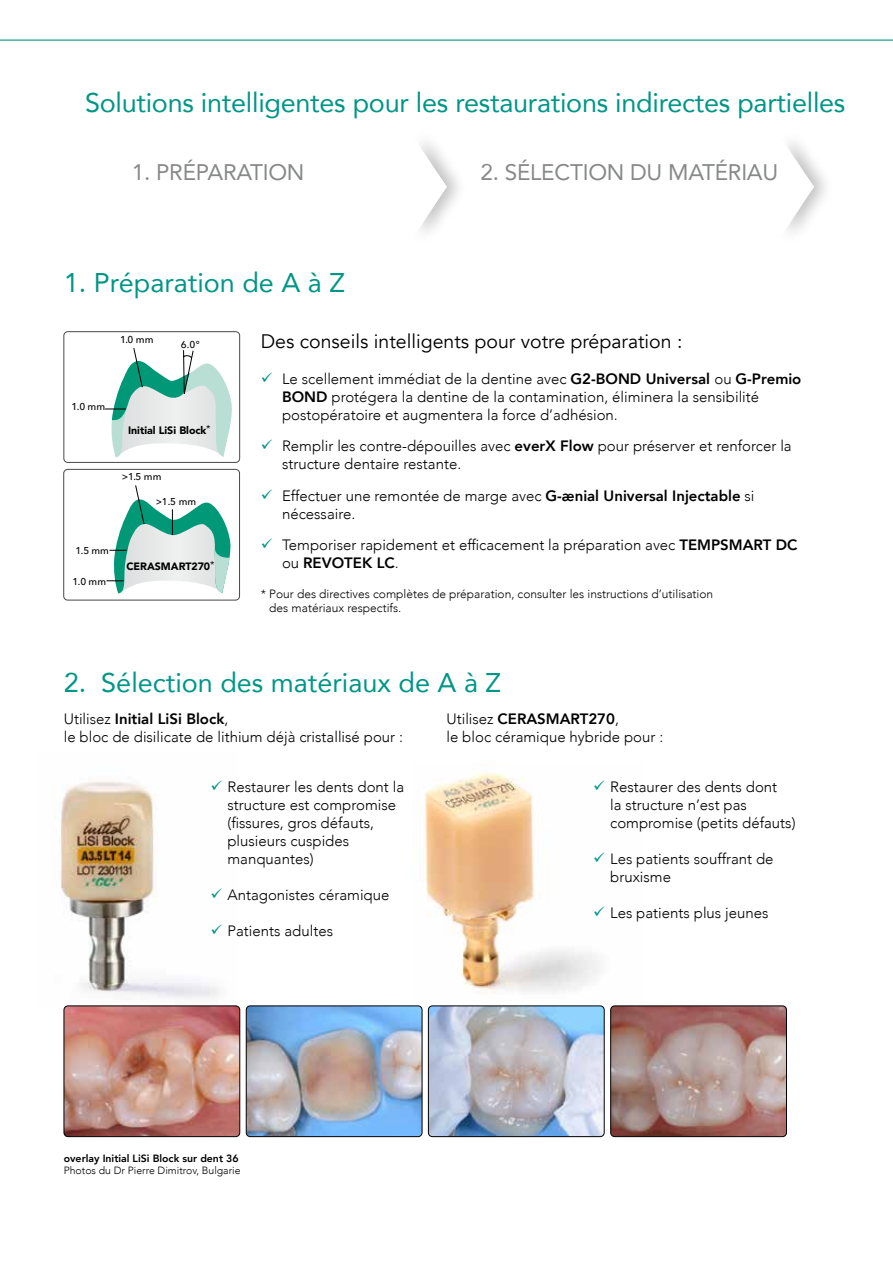
<style>
.page{position:relative;width:893px;height:1263px;background:#fff}
.page>*{position:absolute;margin:0;border:0;box-sizing:border-box;transform-origin:0 0}
.t1{font:27px "Avenir";letter-spacing:-.01em;color:#009686}
.t2{font:22.5px "Avenir";letter-spacing:-.01em;color:#878988}
.t3{font:19.5px "Avenir";color:#000}
.t4{font:300 15px/18px "Avenir";color:#000}
.t5{font:300 12px/14.4px "Avenir";color:#000}
.t6{font:900 10.65px "Avenir";color:#000}
.t7{font:300 10.5px "Avenir";color:#000}
.t8{font:800 10.5px "Avenir";color:#000}
.t9{font:900 10.5px "Avenir";color:#000}
.t10{font:500 9.9px "Avenir Next";letter-spacing:.015em;color:#000}
.s1{font-family:"Avenir Next";font-weight:400;font-size:9.9px}
.s2{font-weight:800}
</style>
<div class="page">
<svg style="left:105px;top:348px;width:127px;height:109px"></svg>
<div style="left:64px;top:331px;width:176px;height:132px;border:1px solid #474847;border-radius:4px"></div>
<svg style="left:107px;top:485px;width:124px;height:108px"></svg>
<div style="left:64px;top:469px;width:176px;height:131px;border:1px solid #474847;border-radius:4px"></div>
<img style="left:60px;top:781px;width:178px;height:225px">
<img style="left:412px;top:773px;width:233px;height:235px">
<div style="left:776px;top:128px;width:59px;height:118px;background:#000;opacity:.25"></div>
<svg style="left:776px;top:130px;width:38px;height:113px"></svg>
<div style="left:409px;top:128px;width:59px;height:118px;background:#000;opacity:.25"></div>
<svg style="left:409px;top:130px;width:38px;height:113px"></svg>
<img style="left:428px;top:1006px;width:176px;height:130px">
<div style="left:428px;top:1006px;width:176px;height:131px;border:1px solid #000;border-radius:4px"></div>
<img style="left:611px;top:1006px;width:175px;height:129px">
<div style="left:610px;top:1006px;width:177px;height:131px;border:1px solid #000;border-radius:4px"></div>
<img style="left:64px;top:1006px;width:176px;height:130px">
<div style="left:64px;top:1006px;width:176px;height:131px;border:1px solid #000;border-radius:4px"></div>
<img style="left:246px;top:1006px;width:176px;height:130px">
<div style="left:246px;top:1006px;width:176px;height:131px;border:1px solid #000;border-radius:4px"></div>
<svg style="left:0;top:39px;width:893px;height:2px;background:#6fc3ba"></svg>
<svg style="left:212px;top:781px;width:10px;height:9px"></svg>
<svg style="left:212px;top:888px;width:10px;height:10px"></svg>
<svg style="left:212px;top:924px;width:10px;height:10px"></svg>
<svg style="left:594px;top:780px;width:10px;height:10px"></svg>
<svg style="left:594px;top:852px;width:10px;height:10px"></svg>
<svg style="left:594px;top:906px;width:10px;height:10px"></svg>
<h1 class="t1" style="left:85px;top:81px;width:762px">Solutions intelligentes pour les restaurations indirectes partielles</h1>
<h2 class="t2" style="left:132px;top:154px;width:174px">1. PRÉPARATION</h2>
<h2 class="t2" style="left:480px;top:154px;width:299px">2. SÉLECTION DU MATÉRIAU</h2>
<h1 class="t1" style="left:64px;top:261px;width:283px">1. Préparation de A à Z</h1>
<p class="t10" style="left:120px;top:333px;width:35px">1.0 mm</p>
<p class="t10" style="left:181px;top:339px;width:20px">6.0°</p>
<p class="t10" style="left:71px;top:401px;width:35px">1.0 mm</p>
<p class="t6" style="left:128px;top:424px;width:84px">Initial LiSi Block<sup>*</sup></p>
<p class="t10" style="left:122px;top:471px;width:41px">&gt;1.5 mm</p>
<p class="t10" style="left:156px;top:496px;width:42px">&gt;1.5 mm</p>
<p class="t10" style="left:75px;top:545px;width:35px">1.5 mm</p>
<p class="t10" style="left:72px;top:576px;width:35px">1.0 mm</p>
<p class="t9" style="left:126px;top:560px;width:90px">CERASMART270<span class="s1">*</span></p>
<h3 class="t3" style="left:261px;top:329px;width:423px">Des conseils intelligents pour votre préparation :</h3>
<p class="t4" style="left:282px;top:370px;width:521px">Le scellement immédiat de la dentine avec <span class="s2">G2-BOND Universal</span> ou <span class="s2">G-Premio<br>BOND</span> protégera la dentine de la contamination, éliminera la sensibilité postopératoire et augmentera la force d’adhésion.</p>
<p class="t4" style="left:282px;top:437px;width:511px">Remplir les contre-dépouilles avec <span class="s2">everX Flow</span> pour préserver et renforcer la structure dentaire restante.</p>
<p class="t4" style="left:282px;top:487px;width:474px">Effectuer une remontée de marge avec <span class="s2">G-ænial Universal Injectable</span> si nécessaire.</p>
<p class="t4" style="left:282px;top:536px;width:517px">Temporiser rapidement et efficacement la préparation avec <span class="s2">TEMPSMART DC </span>ou <span class="s2">REVOTEK LC</span>.</p>
<p class="t5" style="left:269px;top:586px;width:445px;text-indent:-9px">* Pour des directives complètes de préparation, consulter les instructions d’utilisation des matériaux respectifs.</p>
<h1 class="t1" style="left:64px;top:661px;width:439px">2. Sélection des matériaux de A à Z</h1>
<p class="t4" style="left:64px;top:710px;width:341px">Utilisez <span class="s2">Initial LiSi Block</span>,<br>le bloc de disilicate de lithium déjà cristallisé pour :</p>
<p class="t4" style="left:227px;top:778px;width:178px">Restaurer les dents dont la structure est compromise (fissures, gros défauts, plusieurs cuspides manquantes)</p>
<p class="t4" style="left:227px;top:886px;width:163px">Antagonistes céramique</p>
<p class="t4" style="left:227px;top:922px;width:107px">Patients adultes</p>
<p class="t4" style="left:446px;top:710px;width:218px">Utilisez <span class="s2">CERASMART270</span>,<br>le bloc céramique hybride pour :</p>
<p class="t4" style="left:610px;top:778px;width:187px">Restaurer des dents dont<br>la structure n’est pas compromise (petits défauts)</p>
<p class="t4" style="left:610px;top:850px;width:165px">Les patients souffrant de bruxisme</p>
<p class="t4" style="left:610px;top:904px;width:160px">Les patients plus jeunes</p>
<p class="t8" style="left:64px;top:1150px;width:176px">overlay Initial LiSi Block sur dent 36</p>
<p class="t7" style="left:64px;top:1164px;width:178px">Photos du Dr Pierre Dimitrov, Bulgarie</p>
</div>
